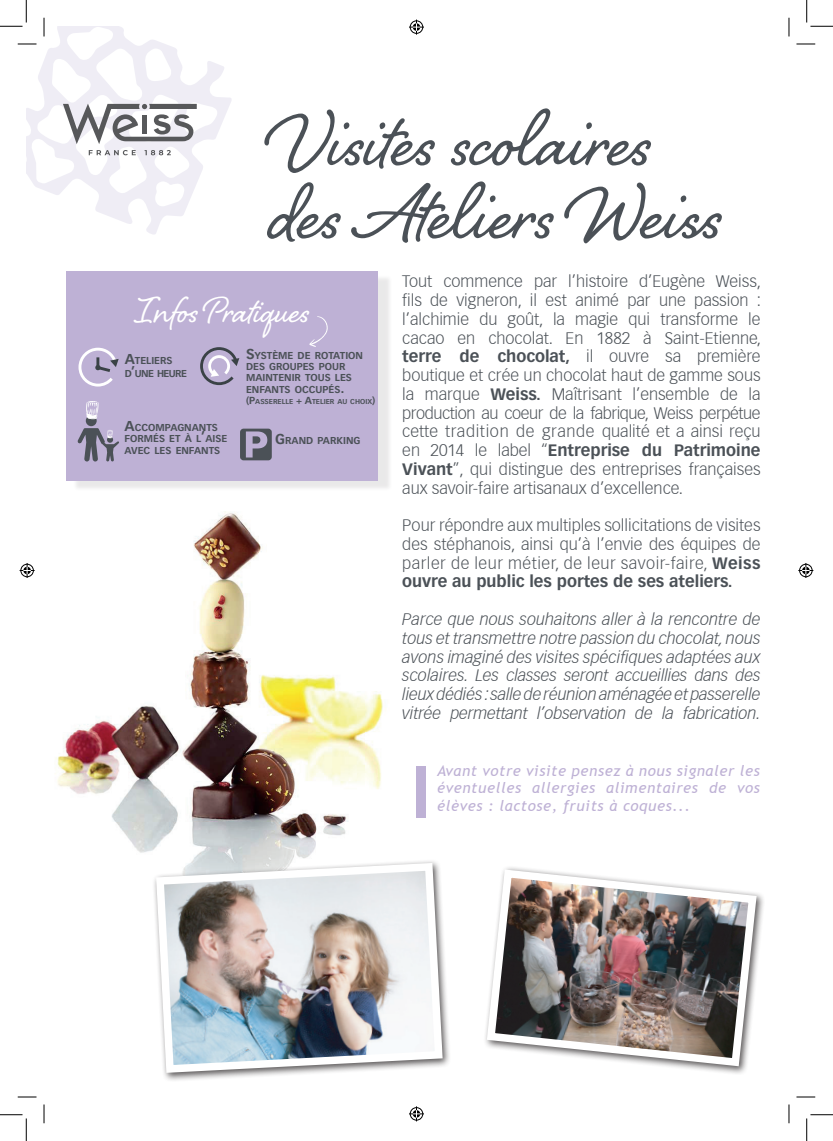
<style>
.page{position:relative;width:833px;height:1141px;background:#fff}
.page>*{position:absolute;margin:0;border:0;box-sizing:border-box;transform-origin:0 0}
.t1{font:101px/73px "Shelby";color:#4b5157}
.t2{font:46.88px "Shelby";color:#fff}
.t3{font:300 16.25px/18.8px "Vectora LH45";color:#4b5157;text-align:justify}
.t4{font:italic 300 16.25px/18.8px "Vectora LH46";letter-spacing:-.01em;color:#4b5157;text-align:justify}
.t5{font:700 16.25px "Vectora LT Std";color:#4b5157}
.t6{font:italic 15px/17.5px "Trebuchet MS";letter-spacing:.04em;color:#beb1d5;text-align:justify}
.t7{font:700 9.88px/11.2px "Vectora LT Std";color:#4b5157}
.t8{font:700 9.88px/12.9px "Vectora LT Std";letter-spacing:-.03em;color:#4b5157}
.t9{font:700 7px "Vectora LT Std";color:#4b5157}
.s1{font-family:"Vectora LT Std";font-weight:700}
.s2{font-family:"Vectora LH45";font-weight:300}
.s3{font-size:14.12px}
.s4{font-size:10px}
</style>
<div class="page">
<svg style="left:26px;top:26px;width:206px;height:208px"></svg>
<img style="left:55px;top:480px;width:328px;height:378px">
<div style="left:416px;top:766px;width:9px;height:51px;background:#beb1d5"></div>
<div style="left:73px;top:274px;width:319px;height:217px;background:#231f20;opacity:.1"></div>
<div style="left:66px;top:271px;width:311px;height:209px;background:#beb1d5"></div>
<svg style="left:309px;top:316px;width:19px;height:31px"></svg>
<svg style="left:78px;top:347px;width:41px;height:40px"></svg>
<div style="left:86px;top:415px;width:11px;height:11px;background:#4b5157;border-radius:50%"></div>
<svg style="left:86px;top:401px;width:12px;height:18px"></svg>
<svg style="left:77px;top:428px;width:42px;height:33px"></svg>
<svg style="left:200px;top:347px;width:39px;height:39px"></svg>
<svg style="left:240px;top:428px;width:31px;height:32px"></svg>
<div style="left:152px;top:859px;width:299px;height:222px;background:#231f20;opacity:.75"></div>
<img style="left:152px;top:858px;width:294px;height:218px">
<div style="left:482px;top:865px;width:283px;height:209px;background:#231f20;opacity:.75"></div>
<img style="left:482px;top:865px;width:278px;height:205px">
<svg style="left:63px;top:104px;width:134px;height:40px"></svg>
<svg style="left:89px;top:150px;width:47px;height:5px"></svg>
<svg style="left:144px;top:150px;width:27px;height:5px"></svg>
<svg style="left:18px;top:43px;width:18px;height:2px"></svg>
<svg style="left:796px;top:43px;width:18px;height:2px"></svg>
<svg style="left:18px;top:1096px;width:18px;height:1px"></svg>
<svg style="left:796px;top:1096px;width:18px;height:1px"></svg>
<svg style="left:43px;top:18px;width:2px;height:18px"></svg>
<svg style="left:43px;top:1104px;width:2px;height:19px"></svg>
<svg style="left:788px;top:18px;width:1px;height:18px"></svg>
<svg style="left:788px;top:1104px;width:1px;height:19px"></svg>
<svg style="left:0;top:0;width:27px;height:27px"></svg>
<svg style="left:0;top:1114px;width:27px;height:26px"></svg>
<svg style="left:806px;top:0;width:26px;height:27px"></svg>
<svg style="left:806px;top:1114px;width:26px;height:26px"></svg>
<svg style="left:409px;top:20px;width:15px;height:15px"></svg>
<svg style="left:409px;top:1106px;width:15px;height:15px"></svg>
<svg style="left:20px;top:563px;width:15px;height:15px"></svg>
<svg style="left:798px;top:563px;width:14px;height:15px"></svg>
<h1 class="t1" style="left:269px;top:93px;width:454px">Visites scolaires des Ateliers Weiss</h1>
<p class="t3" style="left:402px;top:272px;width:360px">Tout commence par l’histoire d’Eugène Weiss, fils de vigneron, il est animé par une passion : l’alchimie du goût, la magie qui transforme le cacao en chocolat. En 1882 à Saint-Etienne, <span class="s1">terre de chocolat,</span> il ouvre sa première boutique et crée un chocolat haut de gamme sous la marque <span class="s1">Weiss.</span> Maîtrisant l’ensemble de la production au coeur de la fabrique, Weiss perpétue cette tradition de grande qualité et a ainsi reçu</p>
<p class="t5" style="left:402px;top:440px;width:359px"><span class="s2">en 2014 le label “</span>Entreprise du Patrimoine</p>
<p class="t3" style="left:402px;top:460px;width:359px"><span class="s1">Vivant</span>”, qui distingue des entreprises françaises aux savoir-faire artisanaux d’excellence.</p>
<p class="t3" style="left:402px;top:516px;width:359px">Pour répondre aux multiples sollicitations de visites des stéphanois, ainsi qu’à l’envie des équipes de parler de leur métier, de leur savoir-faire, <span class="s1">Weiss</span></p>
<p class="t5" style="left:402px;top:571px;width:332px">ouvre au public les portes de ses ateliers.</p>
<p class="t4" style="left:402px;top:610px;width:359px">Parce que nous souhaitons aller à la rencontre de tous et transmettre notre passion du chocolat, nous avons imaginé des visites spécifiques adaptées aux scolaires. Les classes seront accueillies dans des lieux dédiés : salle de réunion aménagée et passerelle vitrée permettant l’observation de la fabrication.</p>
<h2 class="t2" style="left:134px;top:278px;width:177px">Infos Pratiques</h2>
<p class="t7" style="left:246px;top:349px;width:118px"><span class="s3">S</span>YSTÈME DE ROTATION<br>DES GROUPES POUR<br>MAINTENIR TOUS LES<br>ENFANTS OCCUPÉS<span class="s3">.</span></p>
<p class="t9" style="left:246px;top:397px;width:131px"><span class="s4">(P</span>ASSERELLE <span class="s4">+ A</span>TELIER AU CHOIX<span class="s4">)</span></p>
<p class="t7" style="left:275px;top:434px;width:87px"><span class="s3">G</span>RAND PARKING</p>
<p class="t8" style="left:125px;top:354px;width:64px"><span class="s3">A</span>TELIERS<br>D<span class="s3">’</span>UNE HEURE</p>
<p class="t7" style="left:124px;top:421px;width:104px;line-height:11.8px"><span class="s3">A</span>CCOMPAGNANTS<br>FORMÉS ET À L<span class="s3">’</span>AISE<br>AVEC LES ENFANTS</p>
<p class="t6" style="left:437px;top:762px;width:324px">Avant votre visite pensez à nous signaler les éventuelles allergies alimentaires de vos élèves : lactose, fruits à coques...</p>
</div>
